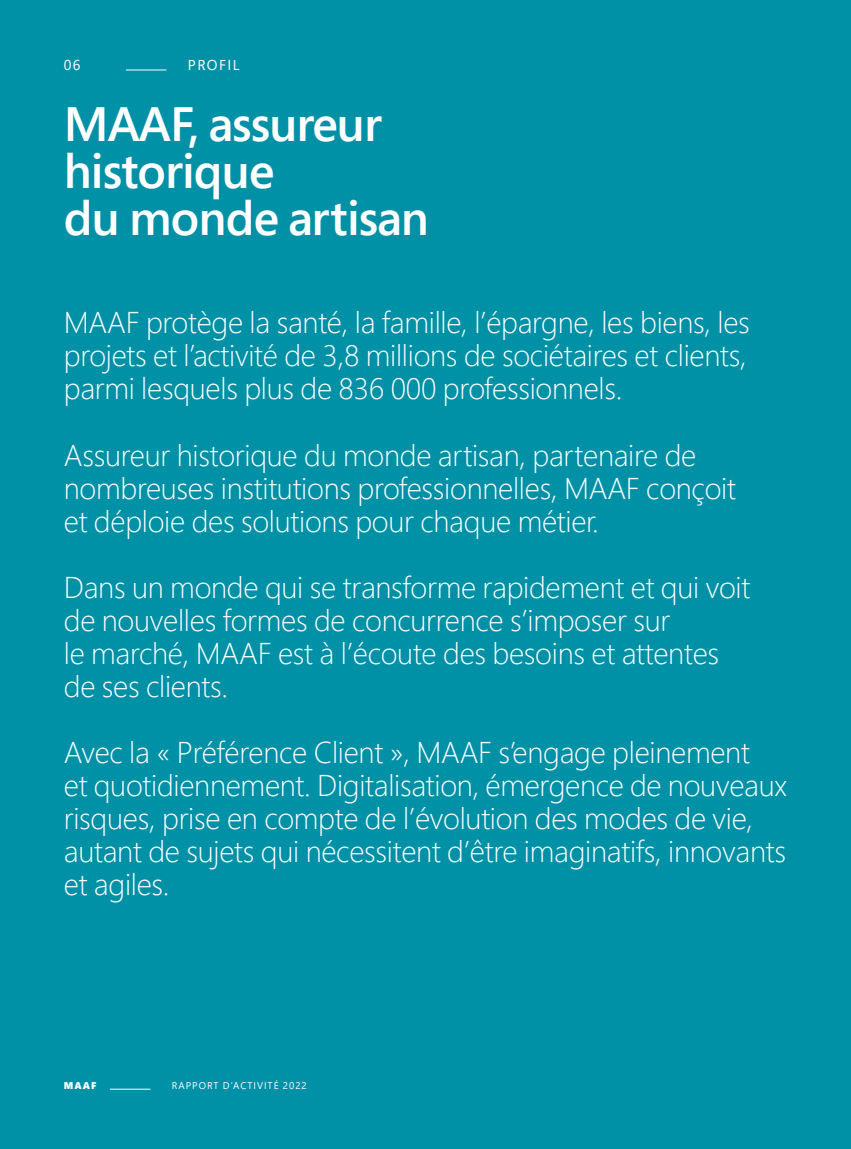
<style>
.page{position:relative;width:851px;height:1149px;background:#fff}
.page>*{position:absolute;margin:0;border:0;box-sizing:border-box;transform-origin:0 0}
.t1{font:600 48px/46.5px "Segoe Pro";letter-spacing:-.02em;color:#fff}
.t2{font:300 30px/33px "Segoe Pro";letter-spacing:-.01em;color:#fff}
.t3{font:14.25px "Segoe Pro";letter-spacing:.1em;color:#fff}
.t4{font:9.75px "Segoe Pro";letter-spacing:.1em;color:#fff}
.t5{font:900 9.75px "Segoe Pro";color:#fff}
</style>
<div class="page">
<div style="left:0;top:0;width:850px;height:1148px;background:#0091a7"></div>
<hr style="left:126px;top:70px;width:40px;height:1px;background:#fff">
<hr style="left:110px;top:1088px;width:40px;height:1px;background:#fff">
<p class="t3" style="left:64px;top:55px;width:18px">06</p>
<p class="t3" style="left:188px;top:55px;width:53px">PROFIL</p>
<h3 class="t1" style="left:64px;top:100px;width:366px">MAAF, assureur historique<br>du monde artisan</h3>
<p class="t2" style="left:64px;top:305px;width:687px;text-align:justify">MAAF protège la santé, la famille, l’épargne, les biens, les projets et l’activité de 3,8 millions de sociétaires et clients, parmi lesquels plus de 836 000 professionnels.</p>
<p class="t2" style="left:64px;top:437px;width:673px">Assureur historique du monde artisan, partenaire de nombreuses institutions professionnelles, MAAF conçoit et déploie des solutions pour chaque métier.</p>
<p class="t2" style="left:64px;top:569px;width:688px">Dans un monde qui se transforme rapidement et qui voit de nouvelles formes de concurrence s’imposer sur<br>le marché, MAAF est à l’écoute des besoins et attentes de ses clients.</p>
<p class="t2" style="left:64px;top:734px;width:724px">Avec la « Préférence Client », MAAF s’engage pleinement<br>et quotidiennement. Digitalisation, émergence de nouveaux risques, prise en compte de l’évolution des modes de vie, autant de sujets qui nécessitent d’être imaginatifs, innovants et agiles.</p>
<p class="t5" style="left:64px;top:1078px;width:34px">MAAF</p>
<p class="t4" style="left:172px;top:1078px;width:136px">RAPPORT D’ACTIVITÉ 2022</p>
</div>
